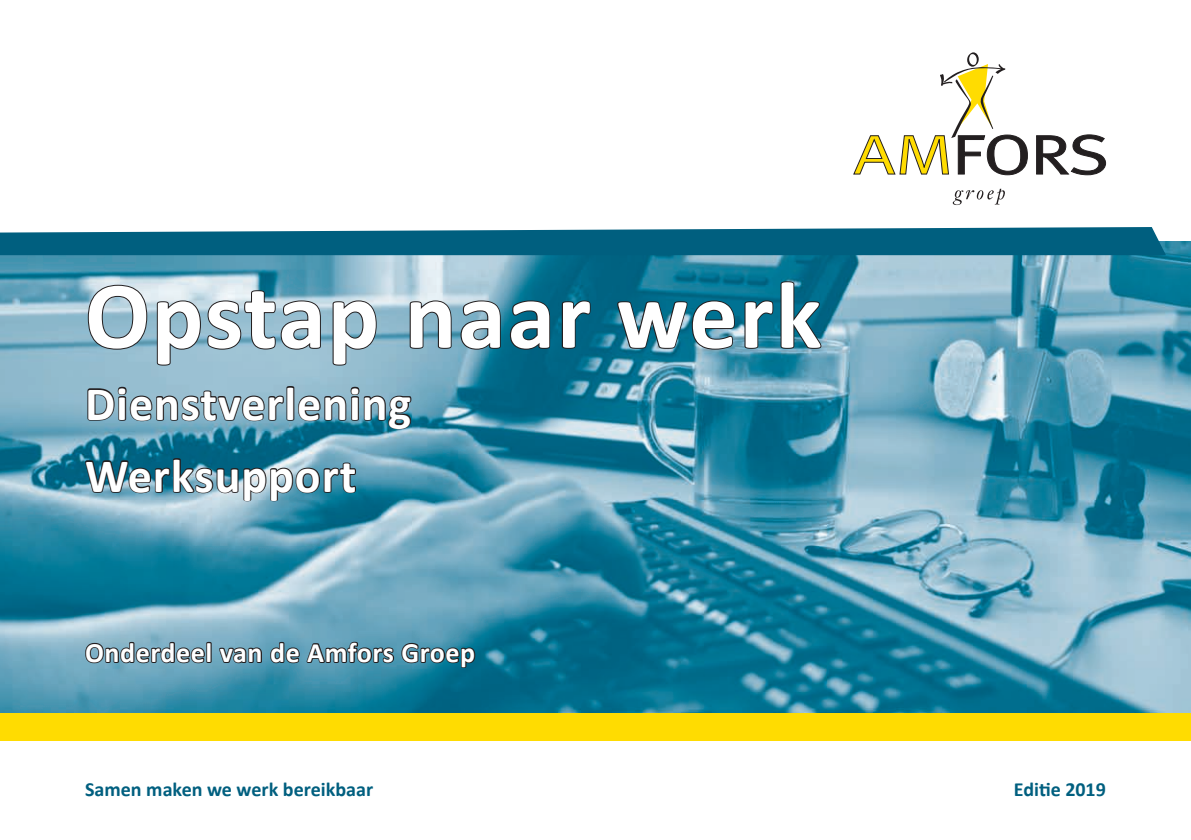
<style>
.page{position:relative;width:1191px;height:840px;background:#fff}
.page>*{position:absolute;margin:0;border:0;box-sizing:border-box;transform-origin:0 0}
.t1{font:700 96px "Calibri";letter-spacing:.02em;color:#fff}
.t2{font:700 48px/72px "Calibri";letter-spacing:.02em;color:#fff}
.t3{font:700 28px "Calibri";letter-spacing:.02em;color:#fff}
.t4{font:700 20px "Calibri";color:#005f7f}
</style>
<div class="page">
<div style="left:0;top:711px;width:1191px;height:29px;background:#ffdc01"></div>
<svg style="left:1036px;top:134px;width:70px;height:41px"></svg>
<svg style="left:952px;top:189px;width:53px;height:16px"></svg>
<svg style="left:853px;top:52px;width:175px;height:123px"></svg>
<img style="left:0;top:241px;width:1191px;height:470px">
<svg style="left:0;top:227px;width:1166px;height:28px;background:#1a6f8c"></svg>
<svg style="left:87px;top:283px;width:61px;height:67px;background:#8facb9"></svg>
<svg style="left:155px;top:289px;width:167px;height:77px;background:#8dacba"></svg>
<svg style="left:331px;top:299px;width:47px;height:67px;background:#82a2b0"></svg>
<svg style="left:408px;top:299px;width:45px;height:51px;background:#7397a7"></svg>
<svg style="left:459px;top:299px;width:43px;height:51px;background:#608b9c"></svg>
<svg style="left:508px;top:299px;width:44px;height:51px;background:#095971"></svg>
<svg style="left:560px;top:299px;width:32px;height:51px;background:#065b75"></svg>
<svg style="left:615px;top:288px;width:121px;height:63px;background:#26738b"></svg>
<svg style="left:743px;top:280px;width:80px;height:70px;background:#116983"></svg>
<svg style="left:86px;top:384px;width:327px;height:46px;background:#6990a1"></svg>
<svg style="left:83px;top:453px;width:274px;height:50px;background:#4a8093"></svg>
<svg style="left:84px;top:635px;width:179px;height:29px;background:#608190"></svg>
<svg style="left:269px;top:632px;width:207px;height:37px;background:#447a8f"></svg>
<h1 class="t1" style="left:85px;top:256px;width:738px">Opstap naar werk</h1>
<h2 class="t2" style="left:85px;top:365px;width:328px">Dienstverlening<br>Werksupport</h2>
<h3 class="t3" style="left:85px;top:635px;width:392px">Onderdeel van de Amfors Groep</h3>
<p class="t4" style="left:85px;top:776px;width:290px">Samen maken we werk bereikbaar</p>
<p class="t4" style="left:1014px;top:776px;width:93px">Editie 2019</p>
</div>
